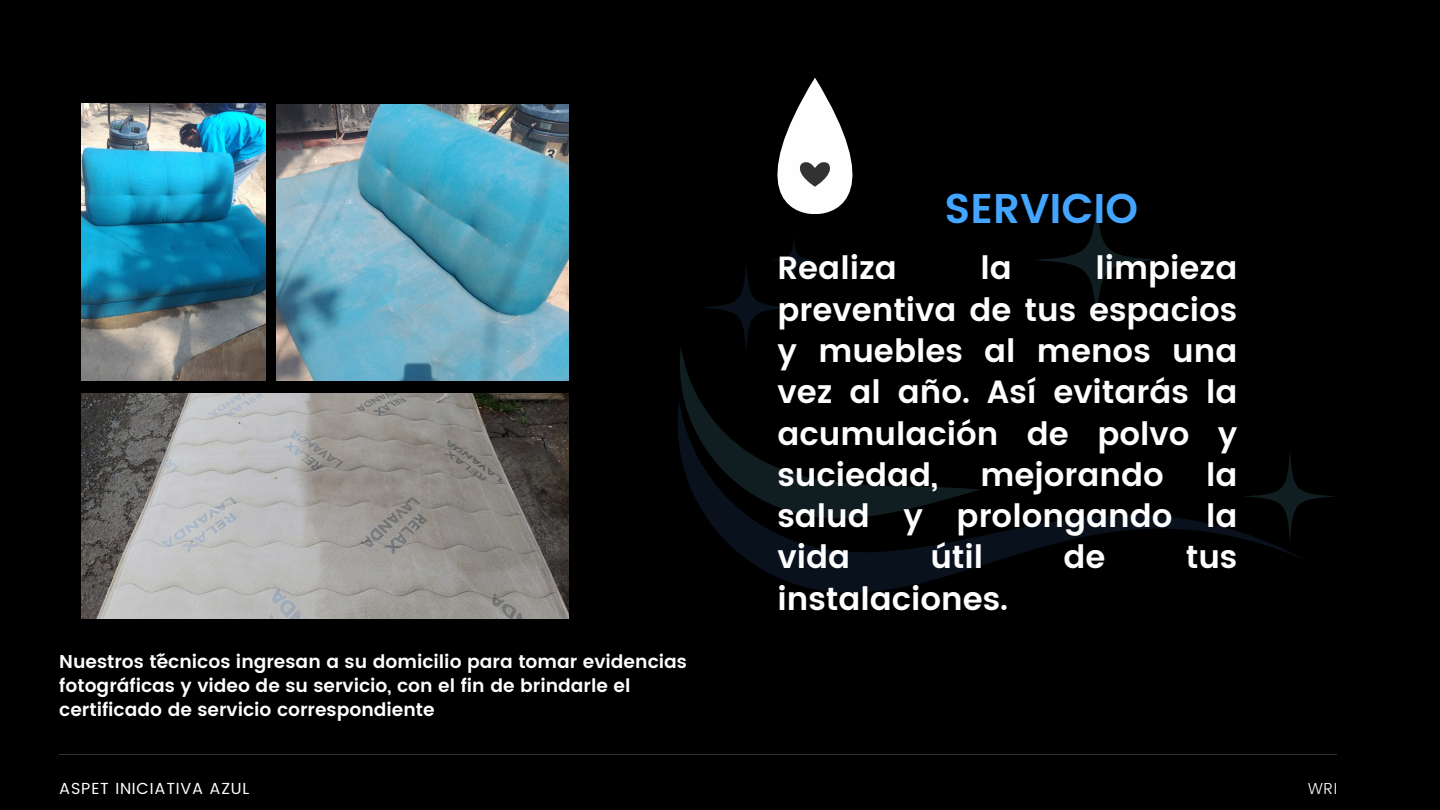
<style>
.page{position:relative;width:1440px;height:810px;background:#000}
.page>*{position:absolute;margin:0;border:0;box-sizing:border-box;transform-origin:0 0}
.t1{font:600 41.5px "Poppins";color:#43a5ff}
.t2{font:600 32.1px/41.3px "Poppins";color:#fffefe;text-align:justify}
.t3{font:600 18.5px/24px "Poppins";color:#fffefe}
.t4{font:16px "Poppins";letter-spacing:.05em;color:#fffefe}
.t5{font:300 16px "Poppins";color:#fffefe}
</style>
<div class="page">
<svg style="left:678px;top:402px;width:627px;height:191px"></svg>
<svg style="left:680px;top:348px;width:301px;height:170px"></svg>
<svg style="left:1032px;top:195px;width:129px;height:130px"></svg>
<svg style="left:1242px;top:449px;width:96px;height:95px"></svg>
<svg style="left:699px;top:260px;width:95px;height:95px"></svg>
<svg style="left:768px;top:234px;width:51px;height:52px"></svg>
<svg style="left:777px;top:78px;width:75px;height:136px"></svg>
<hr style="left:59px;top:754px;width:1278px;height:1px;background:#323232">
<img style="left:276px;top:105px;width:293px;height:276px">
<img style="left:81px;top:103px;width:185px;height:278px">
<img style="left:81px;top:394px;width:487px;height:225px">
<p class="t1" style="left:944px;top:184px;width:195px">SERVICIO</p>
<h1 class="t3" style="left:59px;top:649px;width:629px">Nuestros t´écnicos ingresan a su domicilio para tomar evidencias fotográficas y video de su servicio, con el fin de brindarle el certificado de servicio correspondiente</h1>
<p class="t2" style="left:777px;top:248px;width:461px;text-indent:318px">limpieza preventiva de tus espacios y muebles al menos una vez al año. Así evitarás la acumulación de polvo y suciedad,</p>
<p class="t2" style="left:777px;top:248px;width:121px">Realiza</p>
<p class="t2" style="left:980px;top:248px;width:33px">la</p>
<p class="t2" style="left:980px;top:454px;width:185px">mejorando</p>
<p class="t2" style="left:777px;top:454px;width:461px;text-indent:429px">la salud y prolongando la vida</p>
<p class="t2" style="left:930px;top:537px;width:54px">útil</p>
<p class="t2" style="left:1063px;top:537px;width:44px">de</p>
<p class="t2" style="left:1186px;top:537px;width:53px">tus</p>
<p class="t2" style="left:777px;top:578px;width:232px">instalaciones.</p>
<p class="t4" style="left:59px;top:779px;width:192px">ASPET INICIATIVA AZUL</p>
<p class="t5" style="left:1308px;top:779px;width:31px">WRI</p>
</div>
